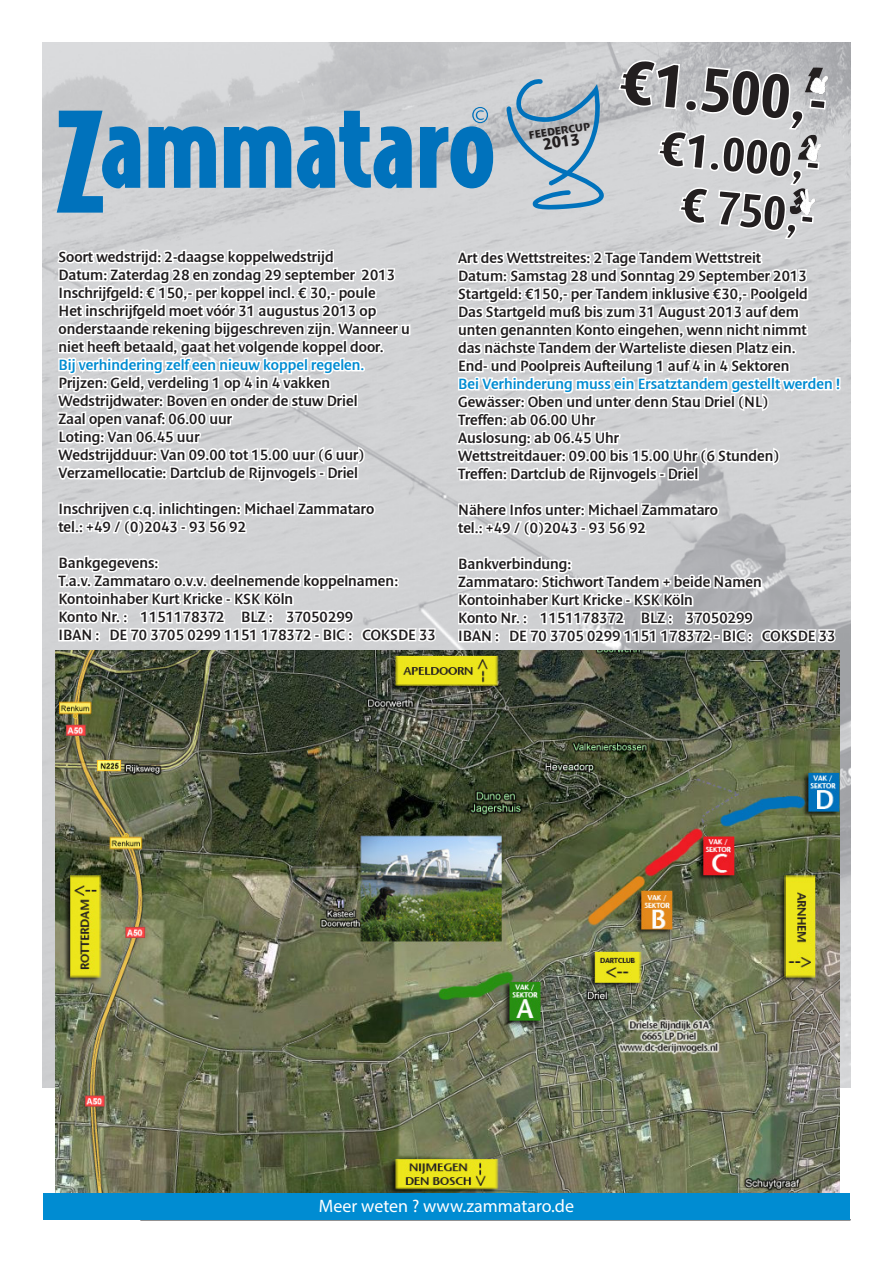
<style>
.page{position:relative;width:893px;height:1263px;background:#fff}
.page>*{position:absolute;margin:0;border:0;box-sizing:border-box;transform-origin:0 0}
.Hoofdtekst{font:18px "Myriad Pro";color:#fff}
.t1{font:700 16.5px "Denda New";color:#231f20}
.Hoofdtekst-2{font:15px/18px "Denda New";color:#201d1e}
.Hoofdtekst-3{font:15px "Denda New";color:#008cd2}
.t2{font:700 10.95px "Denda New";color:#231f20}
.s1{color:#008cd2}
</style>
<div class="page">
<img style="left:43px;top:43px;width:807px;height:1044px">
<img style="left:55px;top:650px;width:784px;height:543px">
<svg style="left:54px;top:247px;width:358px;height:239px"></svg>
<svg style="left:55px;top:495px;width:323px;height:43px"></svg>
<svg style="left:54px;top:553px;width:384px;height:93px"></svg>
<div style="left:43px;top:1193px;width:807px;height:27px;background:#008cd2"></div>
<svg style="left:455px;top:496px;width:266px;height:43px"></svg>
<svg style="left:454px;top:554px;width:384px;height:93px"></svg>
<svg style="left:57px;top:111px;width:83px;height:102px;background:#5a9ac4"></svg>
<svg style="left:149px;top:126px;width:67px;height:62px;background:#3188c1"></svg>
<svg style="left:224px;top:126px;width:67px;height:62px;background:#3188c1"></svg>
<svg style="left:297px;top:111px;width:115px;height:77px;background:#5799c5"></svg>
<svg style="left:420px;top:59px;width:423px;height:429px"></svg>
<p class="t2" style="left:528px;top:130px;width:63px;rotate:-9deg">FEEDERCUP</p>
<p class="t1" style="left:541px;top:136px;width:38px;rotate:-9deg">2013</p>
<p class="Hoofdtekst-2" style="left:58px;top:248px;width:277px">Soort wedstrijd: 2-daagse koppelwedstrijd</p>
<p class="Hoofdtekst-2" style="left:58px;top:266px;width:338px">Datum: Zaterdag 28 en zondag 29 september 2013<br>Inschrijfgeld: € 150,- per koppel incl. € 30,- poule</p>
<p class="Hoofdtekst-2" style="left:58px;top:302px;width:353px">Het inschrijfgeld moet vóór 31 augustus 2013 op onderstaande rekening bijgeschreven zijn. Wanneer u</p>
<p class="Hoofdtekst-2" style="left:58px;top:338px;width:327px">niet heeft betaald, gaat het volgende koppel door.<br><span class="s1">Bij verhindering zelf een nieuw koppel regelen.</span></p>
<p class="Hoofdtekst-2" style="left:58px;top:374px;width:273px">Prijzen: Geld, verdeling 1 op 4 in 4 vakken</p>
<p class="Hoofdtekst-2" style="left:58px;top:392px;width:301px">Wedstrijdwater: Boven en onder de stuw Driel</p>
<p class="Hoofdtekst-2" style="left:58px;top:410px;width:175px">Zaal open vanaf: 06.00 uur</p>
<p class="Hoofdtekst-2" style="left:58px;top:428px;width:143px">Loting: Van 06.45 uur</p>
<p class="Hoofdtekst-2" style="left:58px;top:446px;width:307px">Wedstrijdduur: Van 09.00 tot 15.00 uur (6 uur)<br>Verzamellocatie: Dartclub de Rijnvogels - Driel</p>
<p class="Hoofdtekst-2" style="left:58px;top:500px;width:317px">Inschrijven c.q. inlichtingen: Michael Zammataro tel.: +49 / (0)2043 - 93 56 92</p>
<p class="Hoofdtekst-2" style="left:58px;top:554px;width:101px">Bankgegevens:</p>
<p class="Hoofdtekst-2" style="left:58px;top:572px;width:341px">T.a.v. Zammataro o.v.v. deelnemende koppelnamen:</p>
<p class="Hoofdtekst-2" style="left:58px;top:590px;width:236px">Kontoinhaber Kurt Kricke - KSK Köln</p>
<p class="Hoofdtekst-2" style="left:58px;top:608px;width:296px">Konto Nr. : 1151178372 BLZ : 37050299</p>
<p class="Hoofdtekst-2" style="left:58px;top:626px;width:379px">IBAN : DE 70 3705 0299 1151 178372 - BIC : COKSDE 33</p>
<p class="Hoofdtekst-2" style="left:458px;top:249px;width:304px">Art des Wettstreites: 2 Tage Tandem Wettstreit</p>
<p class="Hoofdtekst-2" style="left:458px;top:267px;width:351px">Datum: Samstag 28 und Sonntag 29 September 2013<br>Startgeld: €150,- per Tandem inklusive €30,- Poolgeld</p>
<p class="Hoofdtekst-2" style="left:458px;top:303px;width:342px">Das Startgeld muß bis zum 31 August 2013 auf dem</p>
<p class="Hoofdtekst-2" style="left:458px;top:321px;width:350px">unten genannten Konto eingehen, wenn nicht nimmt das nächste Tandem der Warteliste diesen Platz ein.<br>End- und Poolpreis Aufteilung 1 auf 4 in 4 Sektoren</p>
<p class="Hoofdtekst-3" style="left:458px;top:376px;width:383px">Bei Verhinderung muss ein Ersatztandem gestellt werden !</p>
<p class="Hoofdtekst-2" style="left:458px;top:393px;width:312px">Gewässer: Oben und unter denn Stau Driel (NL)</p>
<p class="Hoofdtekst-2" style="left:458px;top:411px;width:139px">Treffen: ab 06.00 Uhr</p>
<p class="Hoofdtekst-2" style="left:458px;top:429px;width:323px">Auslosung: ab 06.45 Uhr<br>Wettstreitdauer: 09.00 bis 15.00 Uhr (6 Stunden)<br>Treffen: Dartclub de Rijnvogels - Driel</p>
<p class="Hoofdtekst-2" style="left:458px;top:501px;width:261px">Nähere Infos unter: Michael Zammataro tel.: +49 / (0)2043 - 93 56 92</p>
<p class="Hoofdtekst-2" style="left:458px;top:555px;width:115px">Bankverbindung:</p>
<p class="Hoofdtekst-2" style="left:458px;top:573px;width:305px">Zammataro: Stichwort Tandem + beide Namen</p>
<p class="Hoofdtekst-2" style="left:458px;top:591px;width:236px">Kontoinhaber Kurt Kricke - KSK Köln</p>
<p class="Hoofdtekst-2" style="left:458px;top:609px;width:296px">Konto Nr. : 1151178372 BLZ : 37050299</p>
<p class="Hoofdtekst-2" style="left:458px;top:627px;width:379px">IBAN : DE 70 3705 0299 1151 178372 - BIC : COKSDE 33</p>
<p class="Hoofdtekst" style="left:319px;top:1194px;width:257px">Meer weten ? www.zammataro.de</p>
</div>
